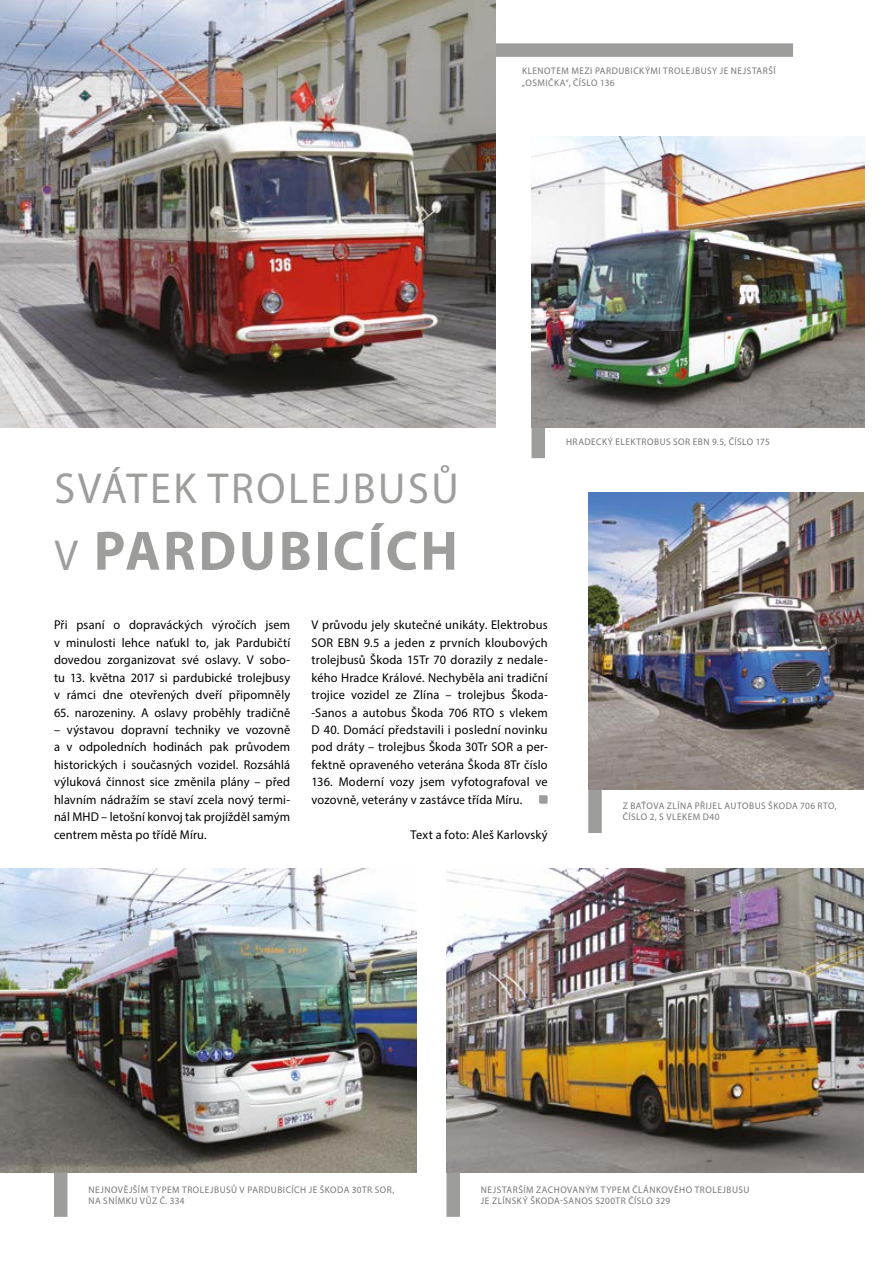
<style>
.page{position:relative;width:893px;height:1263px;background:#fff}
.page>*{position:absolute;margin:0;border:0;box-sizing:border-box;transform-origin:0 0}
.t1{font:700 55.95px "Myriad Pro";letter-spacing:.05em;color:#9d9d9c}
.t2{font:43.5px "Myriad Pro";letter-spacing:.06em;color:#9d9d9c}
.t3{font:12.75px/17.4px "Myriad Pro";letter-spacing:.01em;color:#000;text-align:justify}
.t4{font:9.6px/11.6px "Myriad Pro";letter-spacing:.05em;color:#777776}
.s1{font-weight:400;font-size:43.5px}
</style>
<div class="page">
<svg style="left:539px;top:795px;width:9px;height:9px"></svg>
<img style="left:0;top:868px;width:417px;height:304px">
<img style="left:446px;top:868px;width:417px;height:304px">
<div style="left:54px;top:1172px;width:14px;height:45px;background:#9d9d9c"></div>
<div style="left:446px;top:1172px;width:14px;height:45px;background:#9d9d9c"></div>
<div style="left:494px;top:43px;width:299px;height:14px;background:#9d9d9c"></div>
<div style="left:588px;top:789px;width:14px;height:44px;background:#9d9d9c"></div>
<img style="left:588px;top:493px;width:275px;height:296px">
<div style="left:531px;top:425px;width:14px;height:33px;background:#9d9d9c"></div>
<img style="left:531px;top:136px;width:333px;height:291px">
<img style="left:0;top:0;width:495px;height:427px">
<p class="t4" style="left:522px;top:65px;width:255px">KLENOTEM MEZI PARDUBICKÝMI TROLEJBUSY JE NEJSTARŠÍ „OSMIČKA“, ČÍSLO 136</p>
<h2 class="t2" style="left:54px;top:461px;width:406px">SVÁTEK TROLEJBUSŮ</h2>
<h1 class="t1" style="left:54px;top:514px;width:405px"><span class="s1">V</span> PARDUBICÍCH</h1>
<p class="t4" style="left:566px;top:436px;width:205px">HRADECKÝ ELEKTROBUS SOR EBN 9.5, ČÍSLO 175</p>
<p class="t3" style="left:54px;top:616px;width:238px">Při psaní o dopraváckých výročích jsem v minulosti lehce naťukl to, jak Pardubičtí dovedou zorganizovat své oslavy. V sobo&shy;tu 13. května 2017 si pardubické trolejbusy v rámci dne otevřených dveří připomněly</p>
<p class="t3" style="left:54px;top:703px;width:238px">65. narozeniny. A oslavy proběhly tradičně</p>
<p class="t3" style="left:54px;top:721px;width:238px">– výstavou dopravní techniky ve vozovně a v odpoledních hodinách pak průvodem historických i současných vozidel. Rozsáhlá výluková činnost sice změnila plány – před hlavním nádražím se staví zcela nový termi&shy;nál MHD – letošní konvoj tak projížděl samým centrem města po třídě Míru.</p>
<p class="t3" style="left:312px;top:616px;width:238px">V průvodu jely skutečné unikáty. Elektrobus SOR EBN 9.5 a jeden z prvních kloubových trolejbusů Škoda 15Tr 70 dorazily z nedale&shy;kého Hradce Králové. Nechyběla ani tradiční trojice vozidel ze Zlína – trolejbus Škoda-Sanos a autobus Škoda 706 RTO s vlekem D 40. Domácí představili i poslední novinku pod dráty – trolejbus Škoda 30Tr SOR a per&shy;fektně opraveného veterána Škoda 8Tr číslo 136. Moderní vozy jsem vyfotografoval ve vozovně, veterány v zastávce třída Míru.</p>
<p class="t3" style="left:410px;top:825px;width:139px">Text a foto: Aleš Karlovský</p>
<p class="t4" style="left:623px;top:800px;width:216px">Z BAŤOVA ZLÍNA PŘIJEL AUTOBUS ŠKODA 706 RTO,<br>ČÍSLO 2, S VLEKEM D40</p>
<p class="t4" style="left:88px;top:1183px;width:307px">NEJNOVĚJŠÍM TYPEM TROLEJBUSŮ V PARDUBICÍCH JE ŠKODA 30TR SOR,<br>NA SNÍMKU VŮZ Č. 334</p>
<p class="t4" style="left:481px;top:1183px;width:270px">NEJSTARŠÍM ZACHOVANÝM TYPEM ČLÁNKOVÉHO TROLEJBUSU<br>JE ZLÍNSKÝ ŠKODA-SANOS S200TR ČÍSLO 329</p>
</div>
